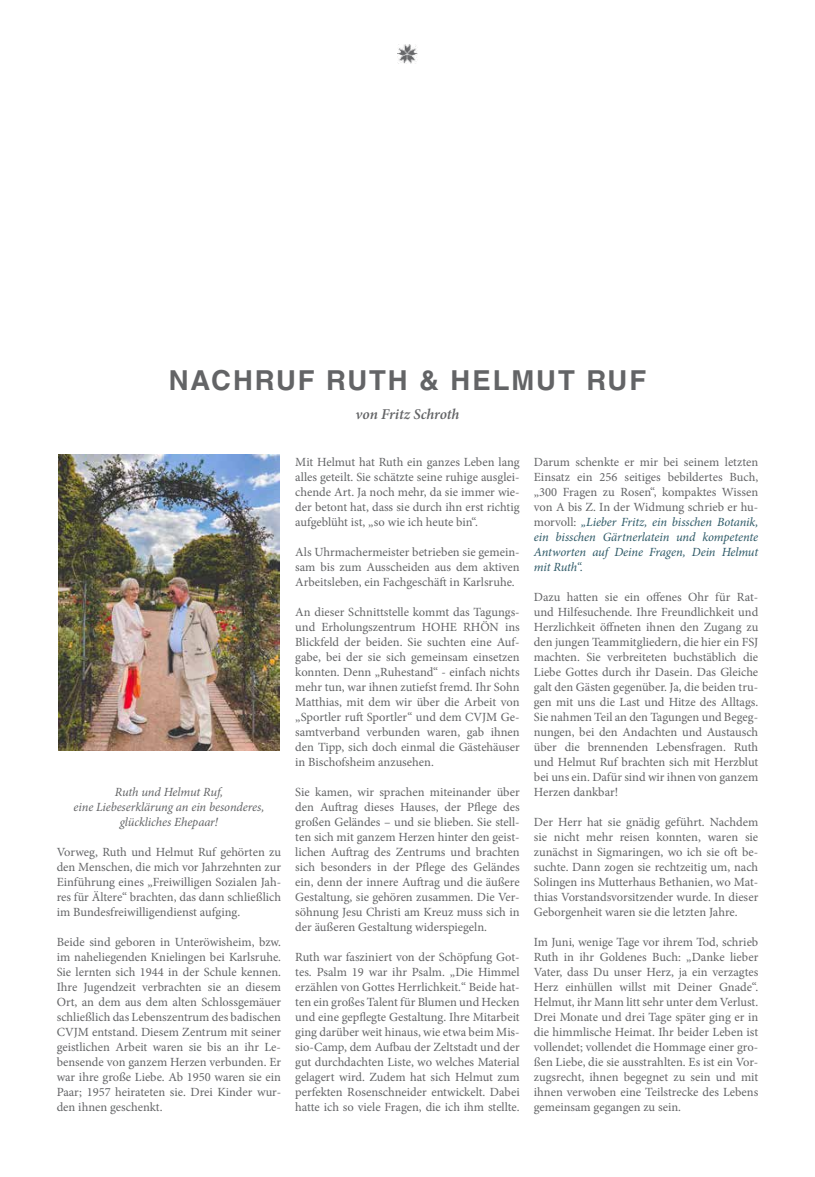
<style>
.page{position:relative;width:815px;height:1177px;background:#fff}
.page>*{position:absolute;margin:0;border:0;box-sizing:border-box;transform-origin:0 0}
.t1{font:700 27.5px "Helvetica";letter-spacing:.07em;color:#636466}
.t2{font:italic 600 15px "Minion Pro";letter-spacing:-.01em;color:#636466}
.t3{font:12.5px/15px "Minion Pro";color:#636466;text-align:justify}
.t4{font:italic 12.5px/15px "Minion Pro";letter-spacing:-.01em;color:#636466;text-align:center}
.s1{font-style:italic;color:#2d5966}
</style>
<div class="page">
<img style="left:397px;top:44px;width:20px;height:20px">
<img style="left:58px;top:454px;width:222px;height:296px">
<h1 class="t1" style="left:169px;top:364px;width:64px">NACHRUF</h1>
<h1 class="t1" style="left:326px;top:364px;width:21px">RUTH</h1>
<h1 class="t1" style="left:419px;top:364px;width:188px">&amp; HELMUT RUF</h1>
<p class="t2" style="left:356px;top:403px;width:105px">von Fritz Schroth</p>
<p class="t3" style="left:534px;top:454px;width:226px">Darum schenkte er mir bei seinem letzten Einsatz ein 256 seitiges bebildertes Buch, „300 Fragen zu Rosen“, kompaktes Wissen von A bis Z. In der Widmung schrieb er hu&shy;morvoll: <span class="s1">„Lieber Fritz, ein bisschen Botanik, ein bisschen Gärtnerlatein und kompetente Antworten auf Deine Fragen, Dein Helmut mit Ruth“.</span></p>
<p class="t3" style="left:534px;top:589px;width:226px">Dazu hatten sie ein offenes Ohr für Rat&shy;und Hilfesuchende. Ihre Freundlichkeit und Herzlichkeit öffneten ihnen den Zugang zu den jungen Teammitgliedern, die hier ein FSJ machten. Sie verbreiteten buchstäblich die Liebe Gottes durch ihr Dasein. Das Gleiche galt den Gästen gegenüber. Ja, die beiden tru&shy;gen mit uns die Last und Hitze des Alltags.<br>Sie nahmen Teil an den Tagungen und Begeg&shy;nungen, bei den Andachten und Austausch über die brennenden Lebensfragen. Ruth und Helmut Ruf brachten sich mit Herzblut bei uns ein. Dafür sind wir ihnen von ganzem Herzen dankbar!</p>
<p class="t3" style="left:534px;top:814px;width:226px">Der Herr hat sie gnädig geführt. Nachdem sie nicht mehr reisen konnten, waren sie zunächst in Sigmaringen, wo ich sie oft be&shy;suchte. Dann zogen sie rechtzeitig um, nach Solingen ins Mutterhaus Bethanien, wo Mat&shy;thias Vorstandsvorsitzender wurde. In dieser Geborgenheit waren sie die letzten Jahre.</p>
<p class="t3" style="left:534px;top:934px;width:226px">Im Juni, wenige Tage vor ihrem Tod, schrieb Ruth in ihr Goldenes Buch: „Danke lieber Vater, dass Du unser Herz, ja ein verzagtes Herz einhüllen willst mit Deiner Gnade“.<br>Helmut, ihr Mann litt sehr unter dem Verlust.<br>Drei Monate und drei Tage später ging er in die himmlische Heimat. Ihr beider Leben ist vollendet; vollendet die Hommage einer gro&shy;ßen Liebe, die sie ausstrahlten. Es ist ein Vor&shy;zugsrecht, ihnen begegnet zu sein und mit ihnen verwoben eine Teilstrecke des Lebens gemeinsam gegangen zu sein.</p>
<p class="t3" style="left:295px;top:454px;width:226px">Mit Helmut hat Ruth ein ganzes Leben lang alles geteilt. Sie schätzte seine ruhige ausglei&shy;chende Art. Ja noch mehr, da sie immer wie&shy;der betont hat, dass sie durch ihn erst richtig aufgeblüht ist, „so wie ich heute bin“.</p>
<p class="t3" style="left:295px;top:544px;width:226px">Als Uhrmachermeister betrieben sie gemein&shy;sam bis zum Ausscheiden aus dem aktiven Arbeitsleben, ein Fachgeschäft in Karlsruhe.</p>
<p class="t3" style="left:295px;top:604px;width:226px">An dieser Schnittstelle kommt das Tagungs&shy;und Erholungszentrum HOHE RHÖN ins Blickfeld der beiden. Sie suchten eine Auf&shy;gabe, bei der sie sich gemeinsam einsetzen konnten. Denn „Ruhestand“ - einfach nichts mehr tun, war ihnen zutiefst fremd. Ihr Sohn Matthias, mit dem wir über die Arbeit von „Sportler ruft Sportler“ und dem CVJM Ge&shy;samtverband verbunden waren, gab ihnen den Tipp, sich doch einmal die Gästehäuser in Bischofsheim anzusehen.</p>
<p class="t3" style="left:295px;top:784px;width:226px">Sie kamen, wir sprachen miteinander über den Auftrag dieses Hauses, der Pflege des großen Geländes – und sie blieben. Sie stell&shy;ten sich mit ganzem Herzen hinter den geist&shy;lichen Auftrag des Zentrums und brachten sich besonders in der Pflege des Geländes ein, denn der innere Auftrag und die äußere Gestaltung, sie gehören zusammen. Die Ver&shy;söhnung Jesu Christi am Kreuz muss sich in der äußeren Gestaltung widerspiegeln.</p>
<p class="t3" style="left:295px;top:949px;width:226px">Ruth war fasziniert von der Schöpfung Got&shy;tes. Psalm 19 war ihr Psalm. „Die Himmel erzählen von Gottes Herrlichkeit.“ Beide hat&shy;ten ein großes Talent für Blumen und Hecken und eine gepflegte Gestaltung. Ihre Mitarbeit ging darüber weit hinaus, wie etwa beim Mis&shy;sio-Camp, dem Aufbau der Zeltstadt und der gut durchdachten Liste, wo welches Material gelagert wird. Zudem hat sich Helmut zum perfekten Rosenschneider entwickelt. Dabei hatte ich so viele Fragen, die ich ihm stellte.</p>
<p class="t4" style="left:74px;top:784px;width:192px">Ruth und Helmut Ruf,<br>eine Liebeserklärung an ein besonderes, glückliches Ehepaar!</p>
<p class="t3" style="left:57px;top:844px;width:226px">Vorweg, Ruth und Helmut Ruf gehörten zu den Menschen, die mich vor Jahrzehnten zur Einführung eines „Freiwilligen Sozialen Jah&shy;res für Ältere“ brachten, das dann schließlich im Bundesfreiwilligendienst aufging.</p>
<p class="t3" style="left:57px;top:934px;width:226px">Beide sind geboren in Unteröwisheim, bzw. im naheliegenden Knielingen bei Karlsruhe.<br>Sie lernten sich 1944 in der Schule kennen.<br>Ihre Jugendzeit verbrachten sie an diesem Ort, an dem aus dem alten Schlossgemäuer schließlich das Lebenszentrum des badischen CVJM entstand. Diesem Zentrum mit seiner geistlichen Arbeit waren sie bis an ihr Le&shy;bensende von ganzem Herzen verbunden. Er war ihre große Liebe. Ab 1950 waren sie ein Paar; 1957 heirateten sie. Drei Kinder wur&shy;den ihnen geschenkt.</p>
</div>
